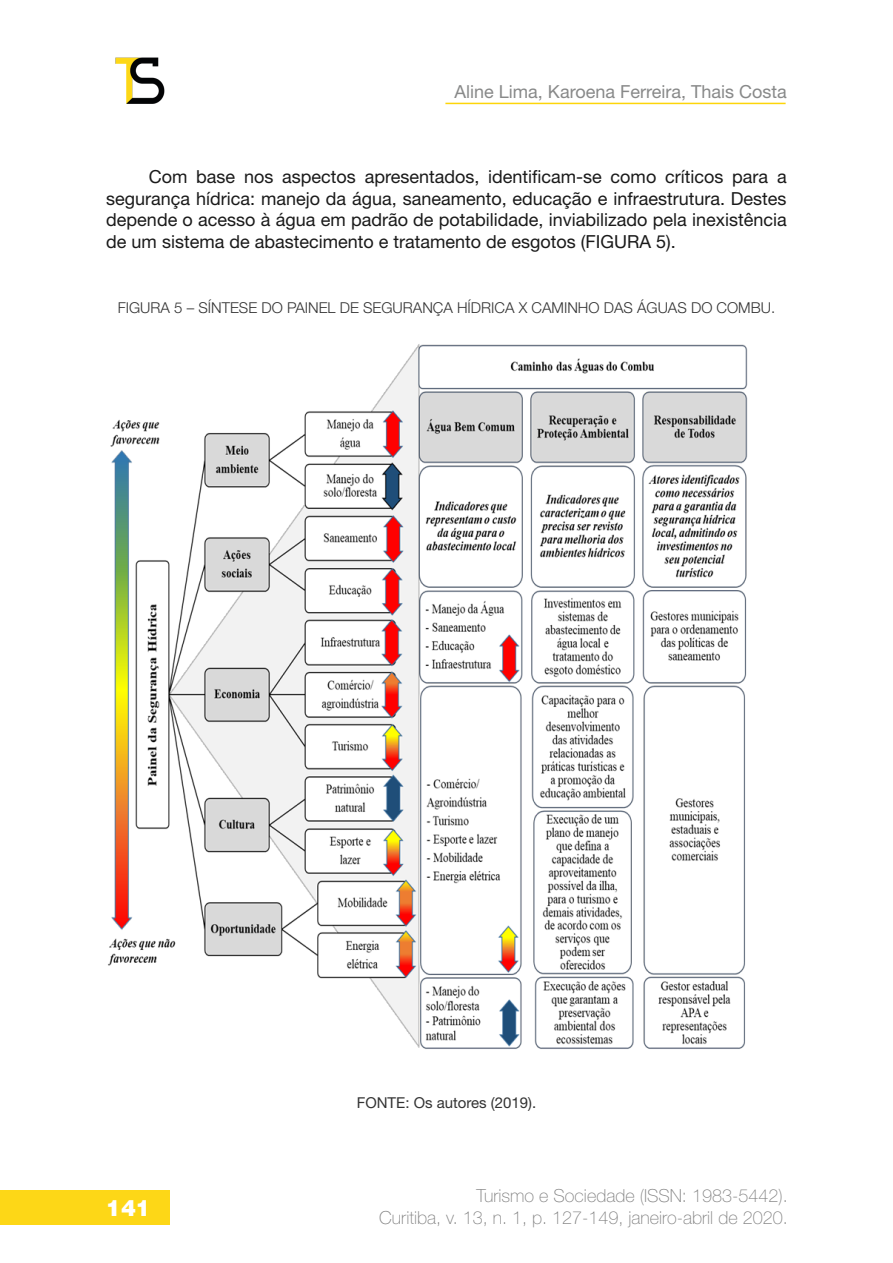
<style>
.page{position:relative;width:893px;height:1263px;background:#fff}
.page>*{position:absolute;margin:0;border:0;box-sizing:border-box;transform-origin:0 0}
.t1{font:900 22.5px "Helvetica";color:#fff}
.Corpo{font:18px/21.6px "Helvetica Neue LT Std";color:#1a1a1a;text-align:justify}
.t2{font:100 18px/21.6px "Helvetica Neue LT Std";color:#808080;text-align:right}
.t3{font:18px "Helvetica Neue LT Std";color:#888989}
.Título_-_tabela{font:300 15px "Helvetica Neue LT Std";color:#333}
.Legenda__figuras___t{font:15px "Helvetica Neue LT Std";color:#333}
</style>
<div class="page">
<img style="left:115px;top:57px;width:50px;height:47px">
<div style="left:0;top:1190px;width:169px;height:34px;background:#fdd717"></div>
<hr style="left:445px;top:103px;width:341px;height:1px;background:#fdd509">
<img style="left:108px;top:344px;width:639px;height:705px">
<p class="t3" style="left:455px;top:81px;width:334px">Aline Lima, Karoena Ferreira, Thais Costa</p>
<p class="Corpo" style="left:106px;top:165px;width:682px;text-indent:43px">Com base nos aspectos apresentados, identificam-se como críticos para a segurança hídrica: manejo da água, saneamento, educação e infraestrutura. Destes depende o acesso à água em padrão de potabilidade, inviabilizado pela inexistência de um sistema de abastecimento e tratamento de esgotos (FIGURA 5).</p>
<p class="Título_-_tabela" style="left:118px;top:298px;width:659px">FIGURA 5 – SÍNTESE DO PAINEL DE SEGURANÇA HÍDRICA X CAMINHO DAS ÁGUAS DO COMBU.</p>
<p class="Legenda__figuras___t" style="left:357px;top:1093px;width:181px">FONTE: Os autores (2019).</p>
<p class="t1" style="left:106px;top:1194px;width:46px">141</p>
<p class="t2" style="left:379px;top:1185px;width:410px">Turismo e Sociedade (ISSN: 1983-5442).<br>Curitiba, v. 13, n. 1, p. 127-149, janeiro-abril de 2020.</p>
</div>
